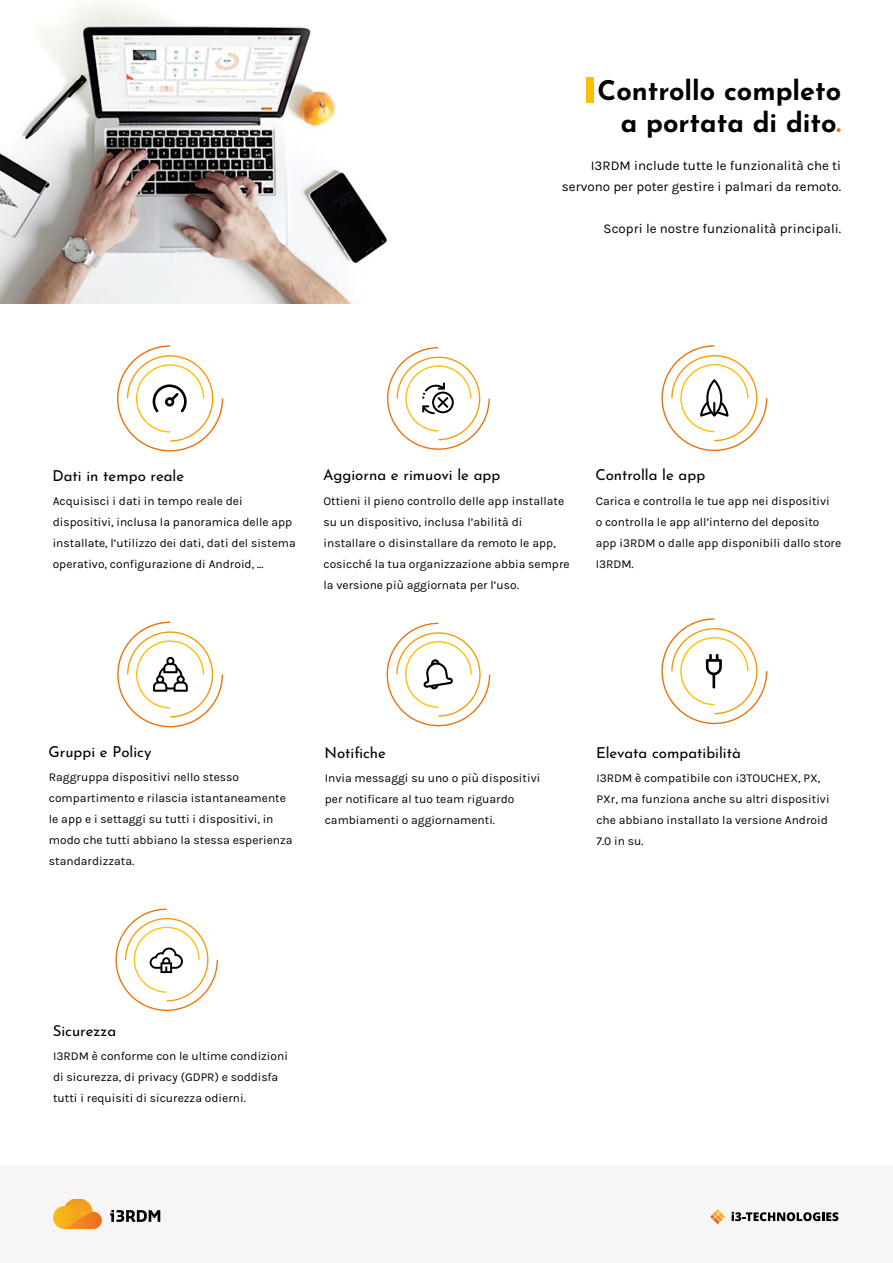
<style>
.page{position:relative;width:893px;height:1263px;background:#fff}
.page>*{position:absolute;margin:0;border:0;box-sizing:border-box;transform-origin:0 0}
.t1{font:700 27px/32.4px "Josefin Sans";color:#000;text-align:right}
.t2{font:15px "Josefin Sans";color:#000}
.t3{font:13.35px/21px "Karla";color:#000;text-align:right}
.t4{font:12px/21px "Karla";color:#000}
.s1{color:#ed6d05}
</style>
<div class="page">
<div style="left:0;top:1165px;width:893px;height:98px;background:#f7f5f5"></div>
<svg style="left:710px;top:1209px;width:15px;height:15px"></svg>
<svg style="left:732px;top:1212px;width:106px;height:9px"></svg>
<svg style="left:110px;top:1210px;width:50px;height:12px"></svg>
<svg style="left:63px;top:1198px;width:30px;height:31px"></svg>
<svg style="left:53px;top:1206px;width:49px;height:23px"></svg>
<img style="left:0;top:2px;width:387px;height:301px">
<svg style="left:117px;top:345px;width:107px;height:107px"></svg>
<svg style="left:117px;top:621px;width:106px;height:107px"></svg>
<svg style="left:387px;top:347px;width:103px;height:103px"></svg>
<svg style="left:115px;top:908px;width:103px;height:103px"></svg>
<svg style="left:661px;top:345px;width:107px;height:107px"></svg>
<svg style="left:661px;top:618px;width:107px;height:107px"></svg>
<div style="left:587px;top:77px;width:7px;height:26px;background:#ffbf00"></div>
<svg style="left:386px;top:622px;width:105px;height:105px"></svg>
<h1 class="t1" style="left:598px;top:72px;width:245px">Controllo completo a portata di dito<span class="s1">.</span></h1>
<p class="t3" style="left:562px;top:156px;width:281px">I3RDM include tutte le funzionalità che ti servono per poter gestire i palmari da remoto.</p>
<p class="t3" style="left:604px;top:219px;width:239px">Scopri le nostre funzionalità principali.</p>
<p class="t2" style="left:52px;top:464px;width:133px">Dati in tempo reale</p>
<p class="t2" style="left:323px;top:464px;width:179px">Aggiorna e rimuovi le app</p>
<p class="t2" style="left:595px;top:464px;width:111px">Controlla le app</p>
<p class="t4" style="left:53px;top:491px;width:245px">Acquisisci i dati in tempo reale dei dispositivi, inclusa la panoramica delle app installate, l’utilizzo dei dati, dati del sistema operativo, configurazione di Android, ...</p>
<p class="t4" style="left:324px;top:490px;width:248px">Ottieni il pieno controllo delle app installate su un dispositivo, inclusa l’abilità di installare o disinstallare da remoto le app, cosicché la tua organizzazione abbia sempre la versione più aggiornata per l’uso.</p>
<p class="t4" style="left:596px;top:490px;width:247px">Carica e controlla le tue app nei dispositivi<br>o controlla le app all’interno del deposito app i3RDM o dalle app disponibili dallo store I3RDM.</p>
<p class="t2" style="left:49px;top:740px;width:104px">Gruppi e Policy</p>
<p class="t4" style="left:49px;top:767px;width:245px">Raggruppa dispositivi nello stesso compartimento e rilascia istantaneamente le app e i settaggi su tutti i dispositivi, in modo che tutti abbiano la stessa esperienza standardizzata.</p>
<p class="t2" style="left:324px;top:741px;width:63px">Notifiche</p>
<p class="t4" style="left:325px;top:768px;width:217px">Invia messaggi su uno o più dispositivi per notificare al tuo team riguardo cambiamenti o aggiornamenti.</p>
<p class="t2" style="left:596px;top:741px;width:146px">Elevata compatibilità</p>
<p class="t4" style="left:596px;top:768px;width:235px">I3RDM è compatibile con i3TOUCHEX, PX, PXr, ma funziona anche su altri dispositivi che abbiano installato la versione Android 7.0 in su.</p>
<p class="t2" style="left:53px;top:1019px;width:65px">Sicurezza</p>
<p class="t4" style="left:53px;top:1046px;width:236px">I3RDM è conforme con le ultime condizioni di sicurezza, di privacy (GDPR) e soddisfa tutti i requisiti di sicurezza odierni.</p>
</div>
